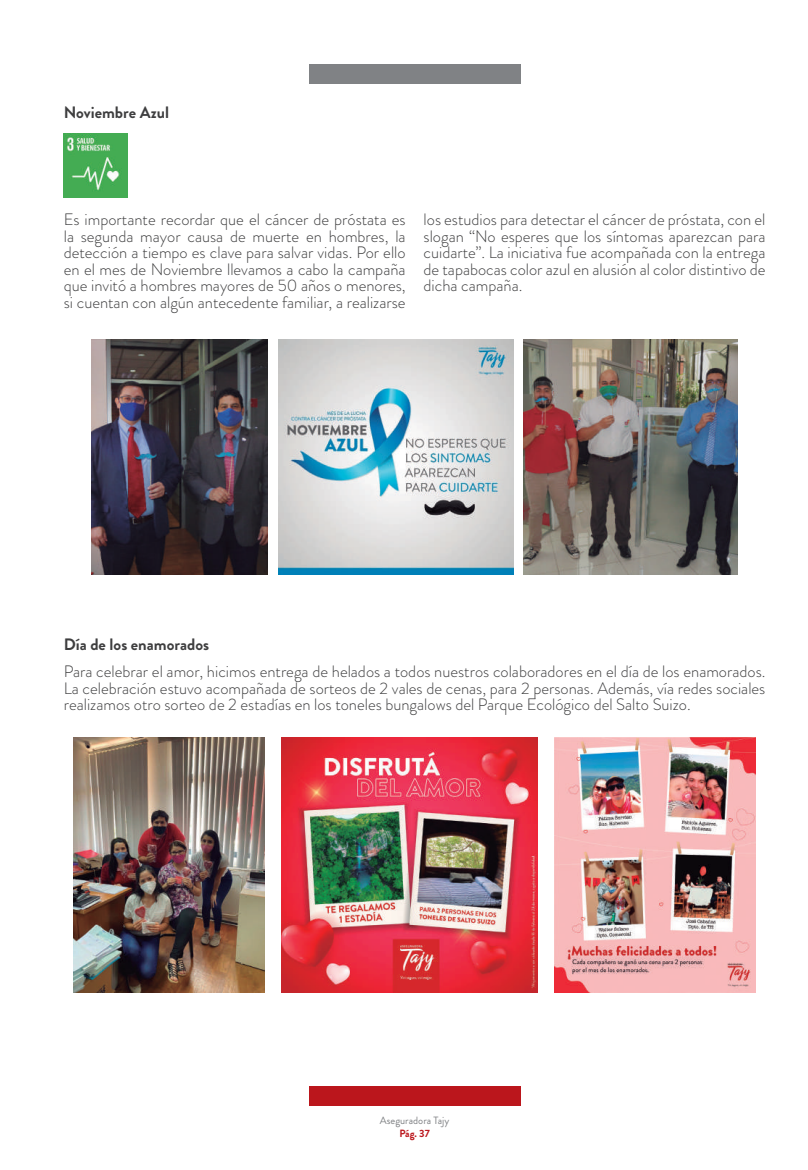
<style>
.page{position:relative;width:808px;height:1170px;background:#fff}
.page>*{position:absolute;margin:0;border:0;box-sizing:border-box;transform-origin:0 0}
.t1{font:300 16.5px/16.5px "Brandon Grotesque";color:#3e3e3f;text-align:justify}
.t2{font:700 16.5px "Brandon Grotesque";color:#3e3e3f}
.t3{font:10.5px "Brandon Grotesque";color:#808285}
.t4{font:700 10.5px "Brandon Grotesque";color:#bb161c}
</style>
<div class="page">
<div style="left:309px;top:1086px;width:211px;height:20px;background:#bb161c"></div>
<div style="left:309px;top:64px;width:211px;height:20px;background:#808285"></div>
<img style="left:64px;top:134px;width:64px;height:64px">
<img style="left:278px;top:339px;width:235px;height:235px">
<img style="left:524px;top:339px;width:214px;height:235px">
<img style="left:91px;top:339px;width:176px;height:235px">
<img style="left:282px;top:737px;width:255px;height:255px">
<img style="left:554px;top:737px;width:201px;height:255px">
<img style="left:74px;top:737px;width:191px;height:255px">
<p class="t2" style="left:64px;top:101px;width:107px">Noviembre Azul</p>
<p class="t1" style="left:64px;top:211px;width:343px">Es importante recordar que el cáncer de próstata es la segunda mayor causa de muerte en hombres, la detección a tiempo es clave para salvar vidas. Por ello en el mes de Noviembre llevamos a cabo la campaña que invitó a hombres mayores de 50 años o menores, si cuentan con algún antecedente familiar, a realizarse</p>
<p class="t1" style="left:424px;top:211px;width:343px">los estudios para detectar el cáncer de próstata, con el slogan “No esperes que los síntomas aparezcan para cuidarte”. La iniciativa fue acompañada con la entrega de tapabocas color azul en alusión al color distintivo de dicha campaña.</p>
<p class="t2" style="left:64px;top:632px;width:147px">Día de los enamorados</p>
<p class="t1" style="left:64px;top:663px;width:703px">Para celebrar el amor, hicimos entrega de helados a todos nuestros colaboradores en el día de los enamorados.<br>La celebración estuvo acompañada de sorteos de 2 vales de cenas, para 2 personas. Además, vía redes sociales realizamos otro sorteo de 2 estadías en los toneles bungalows del Parque Ecológico del Salto Suizo.</p>
<p class="t3" style="left:380px;top:1113px;width:71px">Aseguradora Tajy</p>
<p class="t4" style="left:399px;top:1125px;width:32px">Pág. 37</p>
</div>
